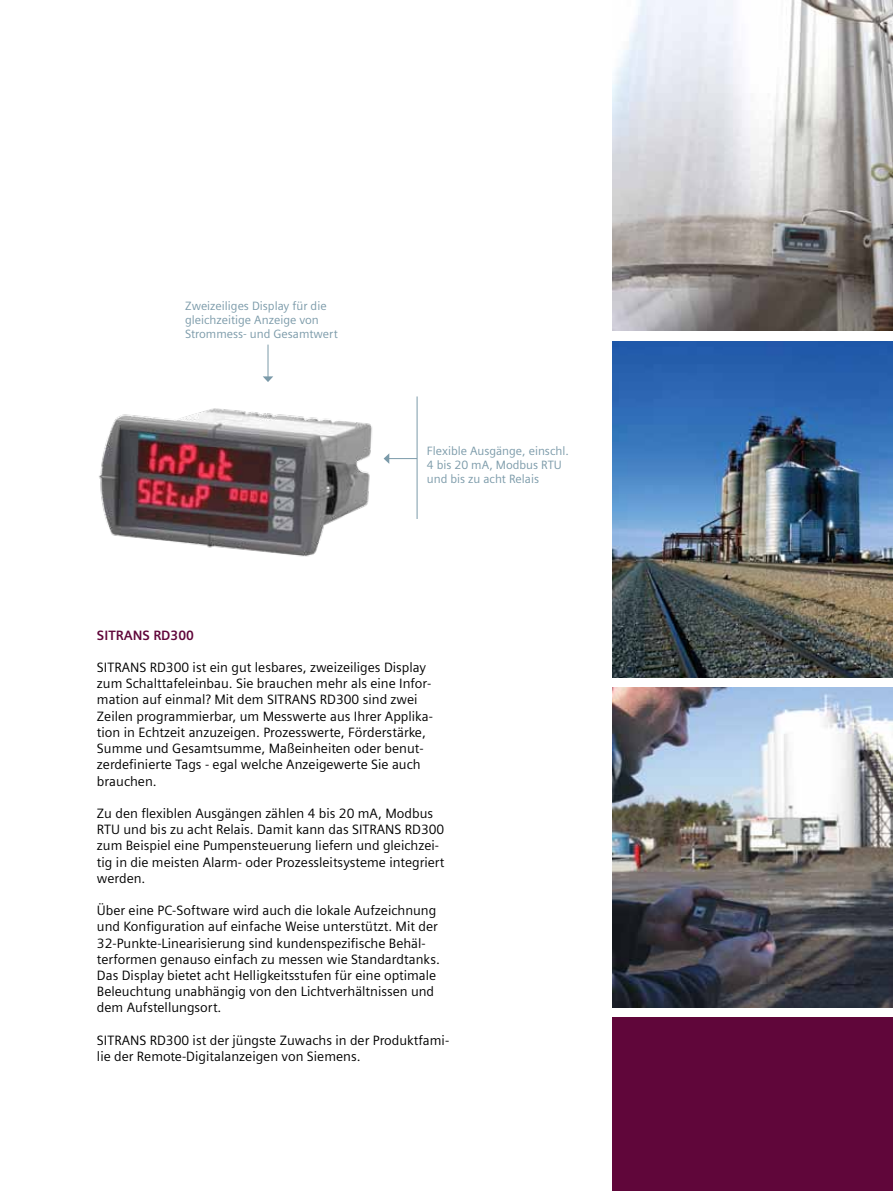
<style>
.page{position:relative;width:893px;height:1191px;background:#fff}
.page>*{position:absolute;margin:0;border:0;box-sizing:border-box;transform-origin:0 0}
.t1{font:13.5px/16.2px "Siemens Sans OT";color:#000}
.t2{font:700 13.5px "Siemens Sans";color:#60063a}
.t3{font:12px/14.4px "Siemens Sans";color:#7b9aa9}
</style>
<div class="page">
<img style="left:612px;top:687px;width:281px;height:321px">
<img style="left:612px;top:0;width:281px;height:331px">
<div style="left:612px;top:1012px;width:281px;height:179px;background:#60063a"></div>
<img style="left:612px;top:341px;width:281px;height:337px">
<img style="left:99px;top:344px;width:318px;height:213px">
<svg style="left:384px;top:453px;width:33px;height:11px"></svg>
<hr style="left:417px;top:396px;width:1px;height:123px;background:#7b9aa9">
<hr style="left:268px;top:344px;width:1px;height:33px;background:#7b9aa9">
<svg style="left:263px;top:376px;width:10px;height:6px"></svg>
<div style="left:612px;top:1008px;width:281px;height:9px;background:#fff"></div>
<p class="t3" style="left:185px;top:298px;width:154px">Zweizeiliges Display für die gleichzeitige Anzeige von<br>Strommess- und Gesamtwert</p>
<p class="t3" style="left:427px;top:443px;width:144px">Flexible Ausgänge, einschl.<br>4 bis 20 mA, Modbus RTU und bis zu acht Relais</p>
<p class="t2" style="left:97px;top:627px;width:98px">SITRANS RD300</p>
<p class="t1" style="left:97px;top:659px;width:337px">SITRANS RD300 ist ein gut lesbares, zweizeiliges Display zum Schalttafeleinbau. Sie brauchen mehr als eine Infor&shy;mation auf einmal? Mit dem SITRANS RD300 sind zwei Zeilen programmierbar, um Messwerte aus Ihrer Applika&shy;tion in Echtzeit anzuzeigen. Prozesswerte, Förderstärke, Summe und Gesamtsumme, Maßeinheiten oder benut&shy;zerdefinierte Tags - egal welche Anzeigewerte Sie auch brauchen.</p>
<p class="t1" style="left:97px;top:805px;width:349px">Zu den flexiblen Ausgängen zählen 4 bis 20 mA, Modbus RTU und bis zu acht Relais. Damit kann das SITRANS RD300 zum Beispiel eine Pumpensteuerung liefern und gleichzei&shy;tig in die meisten Alarm- oder Prozessleitsysteme integriert werden.</p>
<p class="t1" style="left:97px;top:902px;width:344px">Über eine PC-Software wird auch die lokale Aufzeichnung und Konfiguration auf einfache Weise unterstützt. Mit der 32-Punkte-Linearisierung sind kundenspezifische Behäl&shy;terformen genauso einfach zu messen wie Standardtanks.<br>Das Display bietet acht Helligkeitsstufen für eine optimale Beleuchtung unabhängig von den Lichtverhältnissen und dem Aufstellungsort.</p>
<p class="t1" style="left:97px;top:1032px;width:354px">SITRANS RD300 ist der jüngste Zuwachs in der Produktfami&shy;lie der Remote-Digitalanzeigen von Siemens.</p>
</div>
